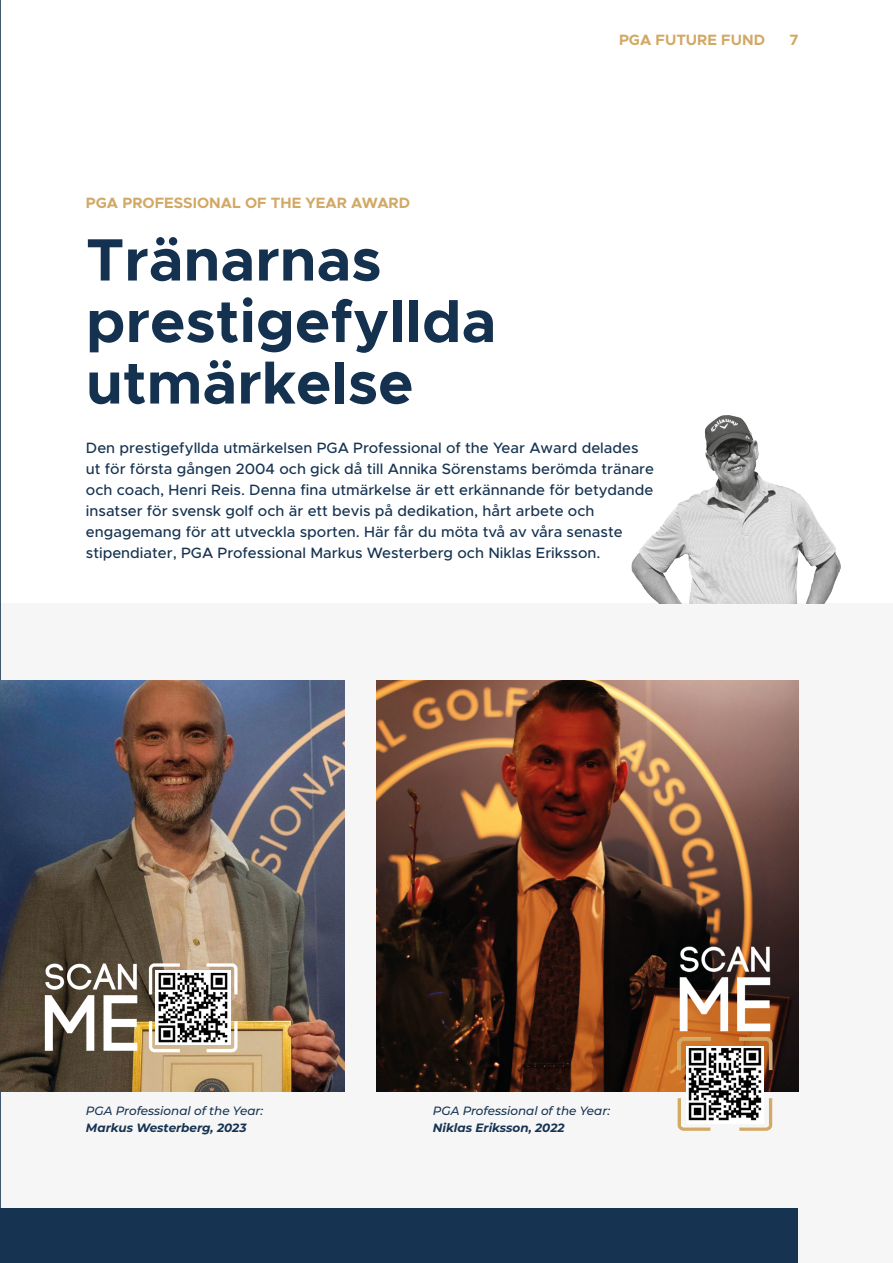
<style>
.page{position:relative;width:893px;height:1263px;background:#fff}
.page>*{position:absolute;margin:0;border:0;box-sizing:border-box;transform-origin:0 0}
.t1{font:700 60px "Metropolis";color:#143250}
.t2{font:500 15px/21px "Metropolis";color:#163351}
.t3{font:700 15px "Metropolis";color:#d2a865}
.t4{font:italic 500 12px "Montserrat";color:#163351}
.t5{font:italic 700 12px "Montserrat";color:#163351}
</style>
<div class="page">
<div style="left:1px;top:604px;width:892px;height:659px;background:#f6f6f6"></div>
<img style="left:376px;top:680px;width:422px;height:412px">
<svg style="left:0;top:0;width:1px;height:1209px"></svg>
<img style="left:1px;top:680px;width:343px;height:412px">
<div style="left:0;top:1209px;width:797px;height:54px;background:#163351"></div>
<img style="left:677px;top:1043px;width:97px;height:88px">
<img style="left:677px;top:944px;width:101px;height:99px">
<img style="left:686px;top:1046px;width:78px;height:77px">
<img style="left:43px;top:961px;width:199px;height:101px">
<img style="left:156px;top:971px;width:74px;height:74px">
<img style="left:632px;top:415px;width:208px;height:189px">
<p class="t3" style="left:86px;top:194px;width:326px">PGA PROFESSIONAL OF THE YEAR AWARD</p>
<p class="t1" style="left:86px;top:222px;width:297px">Tränarnas</p>
<p class="t1" style="left:86px;top:283px;width:412px">prestigefyllda</p>
<p class="t1" style="left:86px;top:345px;width:329px">utmärkelse</p>
<p class="t3" style="left:619px;top:30px;width:148px">PGA FUTURE FUND</p>
<p class="t3" style="left:789px;top:30px;width:11px">7</p>
<p class="t2" style="left:86px;top:437px;width:554px">Den prestigefyllda utmärkelsen PGA Professional of the Year Award delades</p>
<p class="t2" style="left:86px;top:458px;width:570px">ut för första gången 2004 och gick då till Annika Sörenstams berömda tränare och coach, Henri Reis. Denna fina utmärkelse är ett erkännande för betydande</p>
<p class="t2" style="left:86px;top:500px;width:510px">insatser för svensk golf och är ett bevis på dedikation, hårt arbete och</p>
<p class="t2" style="left:86px;top:521px;width:538px">engagemang för att utveckla sporten. Här får du möta två av våra senaste</p>
<p class="t2" style="left:86px;top:542px;width:516px">stipendiater, PGA Professional Markus Westerberg och Niklas Eriksson.</p>
<p class="t4" style="left:86px;top:1102px;width:179px">PGA Professional of the Year:</p>
<p class="t5" style="left:86px;top:1119px;width:162px">Markus Westerberg, 2023</p>
<p class="t4" style="left:433px;top:1102px;width:179px">PGA Professional of the Year:</p>
<p class="t5" style="left:433px;top:1119px;width:133px">Niklas Eriksson, 2022</p>
</div>
